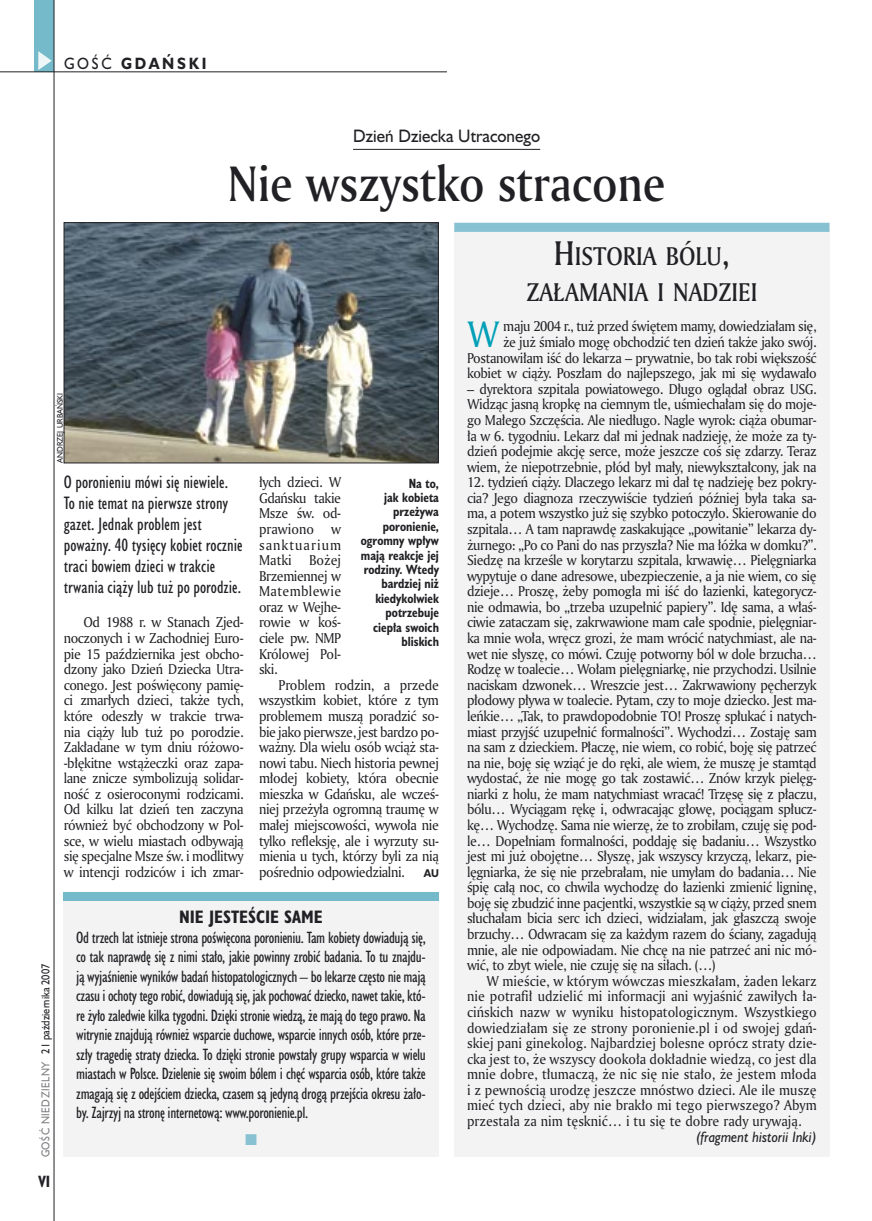
<style>
.page{position:relative;width:872px;height:1221px;background:#fff}
.page>*{position:absolute;margin:0;border:0;box-sizing:border-box;transform-origin:0 0}
._05a_tytyl_AmMd_32_pt{font:48px "Amerigo Md PL";color:#212125;scale:.9 1}
._02-1_body_z_incjalem_2{font:35.55px "Amerigo PL";color:#00a0b6;scale:.94 1}
._05-8_tytyl_litur-powsz_AmMd_24_pt{font:24.75px/36px "Amerigo Md PL";color:#212125;text-align:center;scale:.9 1}
._06-4_lead_lokal_HuCn_11_pt{font:16.5px/21px "Humanst 521 Cn PL";color:#212125}
._04-3_nadtytul_lokal{font:16.5px "Humanst 521 PL";color:#212125;scale:.94 1}
._04-2_tytul_ramki{font:700 16.5px "Humanst 521 Cn PL";color:#212125}
._03-2_body_do_ramki{font:15px/19.5px "Humanst 521 Cn PL";letter-spacing:-.025em;color:#212125;text-align:justify}
.t1{font:700 15px "Humanst 521 PL";letter-spacing:.2em;color:#212125;scale:.9 1}
.t2{font:700 15px "Humanst 521 Cn PL";color:#212125;scale:.94 1}
._02-1_body_z_incjalem_2-2{font:13.8px/15.6px "Amerigo PL";letter-spacing:-.03em;color:#212125;text-align:justify;scale:.94 1}
._01_body_tekst{font:13.8px/15.6px "Amerigo PL";letter-spacing:-.03em;color:#212125;text-align:justify;scale:.94 1}
._12b_miasto_na_koncu_Hu{font:italic 13.8px "Humanst 521 PL";color:#212125;scale:.92 1}
._09_podpis_zdjecia_HuCnB{font:700 12.3px/14.4px "Humanst 521 Cn PL";color:#212125;text-align:right;scale:.94 1}
.t3{font:10.5px "Humanst 521 PL";color:#212125;scale:.9 1}
._01_body_tekst-2{font:700 10.35px "Humanst 521 PL";color:#212125;scale:.9 1}
._09a_autor_zdjecia_Hu_5_pt{font:7.5px "Humanst 521 PL";color:#212125;scale:.94 1}
.s1{font-weight:400}
.s2{font-size:33px}
.s3{color:#7f7f83}
</style>
<div class="page">
<div style="left:35px;top:0;width:19px;height:72px;background:#75baca"></div>
<svg style="left:38px;top:51px;width:14px;height:19px"></svg>
<hr style="left:54px;top:0;width:1px;height:1220px;background:#212125">
<hr style="left:0;top:72px;width:447px;height:1px;background:#212125">
<div style="left:454px;top:222px;width:375px;height:934px;background:#f3f3f4"></div>
<hr style="left:353px;top:149px;width:187px;height:1px;background:#212125">
<div style="left:63px;top:892px;width:376px;height:264px;background:#f3f3f4"></div>
<div style="left:63px;top:892px;width:376px;height:8px;background:#75baca"></div>
<div style="left:454px;top:223px;width:375px;height:9px;background:#88c2d2"></div>
<img style="left:66px;top:224px;width:370px;height:237px">
<div style="left:64px;top:222px;width:374px;height:241px;border:1px solid #212125"></div>
<p class="t1" style="left:64px;top:53px;width:160px"><span class="s1">GOŚĆ</span> GDAŃSKI</p>
<p class="_04-3_nadtytul_lokal" style="left:353px;top:125px;width:200px">Dzień Dziecka Utraconego</p>
<p class="_05a_tytyl_AmMd_32_pt" style="left:228px;top:152px;width:488px">Nie wszystko stracone</p>
<p class="_05-8_tytyl_litur-powsz_AmMd_24_pt" style="left:526px;top:238px;width:258px"><span class="s2">H</span>ISTORIA BÓLU<span class="s2">,<br></span>ZAŁAMANIA I NADZIEI</p>
<p class="_09a_autor_zdjecia_Hu_5_pt" style="left:55px;top:462px;width:76px;rotate:-90deg">ANDRZEJ URBAŃSKI</p>
<p class="_06-4_lead_lokal_HuCn_11_pt" style="left:64px;top:471px;width:180px">O poronieniu mówi się niewiele.<br>To nie temat na pierwsze strony gazet. Jednak problem jest poważny. 40 tysięcy kobiet rocznie traci bowiem dzieci w trakcie trwania ciąży lub tuż po porodzie.</p>
<p class="_01_body_tekst" style="left:64px;top:614px;width:193px;text-indent:20px">Od 1988 r. w Stanach Zjed&shy;noczonych i w Zachodniej Euro&shy;pie 15 października jest obcho&shy;dzony jako Dzień Dziecka Utra&shy;conego. Jest poświęcony pamię&shy;ci zmarłych dzieci, także tych, które odeszły w trakcie trwa&shy;nia ciąży lub tuż po porodzie.<br>Zakładane w tym dniu różowo--błękitne wstążeczki oraz zapa&shy;lane znicze symbolizują solidar&shy;ność z osieroconymi rodzicami.<br>Od kilku lat dzień ten zaczyna również być obchodzony w Pol&shy;sce, w wielu miastach odbywają się specjalne Msze św. i modlitwy w intencji rodziców i ich zmar-</p>
<p class="_01_body_tekst" style="left:259px;top:474px;width:89px">łych dzieci. W Gdańsku takie Msze św. od&shy;prawiono w sanktuarium Matki Bożej Brzemiennej w Matemblewie oraz w Wejhe&shy;rowie w koś&shy;ciele pw. NMP Królowej Pol&shy;ski.</p>
<p class="_01_body_tekst" style="left:259px;top:676px;width:193px;text-indent:20px">Problem rodzin, a przede wszystkim kobiet, które z tym problemem muszą poradzić so&shy;bie jako pierwsze, jest bardzo po&shy;ważny. Dla wielu osób wciąż sta&shy;nowi tabu. Niech historia pewnej młodej kobiety, która obecnie mieszka w Gdańsku, ale wcześ&shy;niej przeżyła ogromną traumę w małej miejscowości, wywoła nie tylko refleksję, ale i wyrzuty su&shy;mienia u tych, którzy byli za nią pośrednio odpowiedzialni.</p>
<p class="_09_podpis_zdjecia_HuCnB" style="left:361px;top:475px;width:85px">Na to,<br>jak kobieta przeżywa poronienie, ogromny wpływ mają reakcje jej rodziny. Wtedy bardziej niż kiedykolwiek potrzebuje ciepła swoich bliskich</p>
<p class="_01_body_tekst-2" style="left:424px;top:865px;width:18px">AU</p>
<p class="t3" style="left:38px;top:1157px;width:216px;rotate:-90deg"><span class="s3">GOŚĆ NIEDZIELNY</span> 21 października 2007</p>
<p class="t2" style="left:38px;top:1170px;width:14px">VI</p>
<p class="_04-2_tytul_ramki" style="left:179px;top:905px;width:145px">NIE JESTEŚCIE SAME</p>
<p class="_03-2_body_do_ramki" style="left:76px;top:927px;width:351px">Od trzech lat istnieje strona poświęcona poronieniu. Tam kobiety dowiadują się, co tak naprawdę się z nimi stało, jakie powinny zrobić badania. To tu znajdu&shy;ją wyjaśnienie wyników badań histopatologicznych – bo lekarze często nie mają czasu i ochoty tego robić, dowiadują się, jak pochować dziecko, nawet takie, któ&shy;re żyło zaledwie kilka tygodni. Dzięki stronie wiedzą, że mają do tego prawo. Na witrynie znajdują również wsparcie duchowe, wsparcie innych osób, które prze&shy;szły tragedię straty dziecka. To dzięki stronie powstały grupy wsparcia w wielu miastach w Polsce. Dzielenie się swoim bólem i chęć wsparcia osób, które także zmagają się z odejściem dziecka, czasem są jedyną drogą przejścia okresu żało&shy;by. Zajrzyj na stronę internetową: www.poronienie.pl.</p>
<p class="_02-1_body_z_incjalem_2-2" style="left:467px;top:318px;width:373px;text-align:right">maju 2004 r., tuż przed świętem mamy, dowiedziałam się,<br>że już śmiało mogę obchodzić ten dzień także jako swój.<br>Postanowiłam iść do lekarza – prywatnie, bo tak robi większość kobiet w ciąży. Poszłam do najlepszego, jak mi się wydawało</p>
<p class="_02-1_body_z_incjalem_2-2" style="left:467px;top:380px;width:373px">– dyrektora szpitala powiatowego. Długo oglądał obraz USG.<br>Widząc jasną kropkę na ciemnym tle, uśmiechałam się do moje&shy;go Małego Szczęścia. Ale niedługo. Nagle wyrok: ciąża obumar&shy;ła w 6. tygodniu. Lekarz dał mi jednak nadzieję, że może za ty&shy;dzień podejmie akcję serce, może jeszcze coś się zdarzy. Teraz wiem, że niepotrzebnie, płód był mały, niewykształcony, jak na</p>
<p class="_02-1_body_z_incjalem_2-2" style="left:467px;top:474px;width:373px">12. tydzień ciąży. Dlaczego lekarz mi dał tę nadzieję bez pokry&shy;cia? Jego diagnoza rzeczywiście tydzień później była taka sa&shy;ma, a potem wszystko już się szybko potoczyło. Skierowanie do szpitala… A tam naprawdę zaskakujące „powitanie” lekarza dy&shy;żurnego: „Po co Pani do nas przyszła? Nie ma łóżka w domku?”.<br>Siedzę na krześle w korytarzu szpitala, krwawię… Pielęgniarka wypytuje o dane adresowe, ubezpieczenie, a ja nie wiem, co się dzieje… Proszę, żeby pomogła mi iść do łazienki, kategorycz&shy;nie odmawia, bo „trzeba uzupełnić papiery”. Idę sama, a właś&shy;ciwie zataczam się, zakrwawione mam całe spodnie, pielęgniar&shy;ka mnie woła, wręcz grozi, że mam wrócić natychmiast, ale na&shy;wet nie słyszę, co mówi. Czuję potworny ból w dole brzucha… Rodzę w toalecie… Wołam pielęgniarkę, nie przychodzi. Usilnie naciskam dzwonek… Wreszcie jest… Zakrwawiony pęcherzyk płodowy pływa w toalecie. Pytam, czy to moje dziecko. Jest ma&shy;leńkie… „Tak, to prawdopodobnie TO! Proszę spłukać i natych&shy;miast przyjść uzupełnić formalności”. Wychodzi… Zostaję sam na sam z dzieckiem. Płaczę, nie wiem, co robić, boję się patrzeć na nie, boję się wziąć je do ręki, ale wiem, że muszę je stamtąd wydostać, że nie mogę go tak zostawić… Znów krzyk pielęg&shy;niarki z holu, że mam natychmiast wracać! Trzęsę się z płaczu, bólu… Wyciągam rękę i, odwracając głowę, pociągam spłucz&shy;kę… Wychodzę. Sama nie wierzę, że to zrobiłam, czuję się pod&shy;le… Dopełniam formalności, poddaję się badaniu… Wszystko jest mi już obojętne… Słyszę, jak wszyscy krzyczą, lekarz, pie&shy;lęgniarka, że się nie przebrałam, nie umyłam do badania… Nie śpię całą noc, co chwila wychodzę do łazienki zmienić ligninę, boję się zbudzić inne pacjentki, wszystkie są w ciąży, przed snem słuchałam bicia serc ich dzieci, widziałam, jak głaszczą swoje brzuchy… Odwracam się za każdym razem do ściany, zagadują mnie, ale nie odpowiadam. Nie chcę na nie patrzeć ani nic mó&shy;wić, to zbyt wiele, nie czuję się na siłach. (…)</p>
<p class="_01_body_tekst" style="left:467px;top:972px;width:373px;text-indent:20px">W mieście, w którym wówczas mieszkałam, żaden lekarz nie potrafił udzielić mi informacji ani wyjaśnić zawiłych ła&shy;cińskich nazw w wyniku histopatologicznym. Wszystkiego dowiedziałam się ze strony poronienie.pl i od swojej gdań&shy;skiej pani ginekolog. Najbardziej bolesne oprócz straty dzie&shy;cka jest to, że wszyscy dookoła dokładnie wiedzą, co jest dla mnie dobre, tłumaczą, że nic się nie stało, że jestem młoda i z pewnością urodzę jeszcze mnóstwo dzieci. Ale ile muszę mieć tych dzieci, aby nie brakło mi tego pierwszego? Abym przestała za nim tęsknić… i tu się te dobre rady urywają.</p>
<p class="_12b_miasto_na_koncu_Hu" style="left:696px;top:1126px;width:132px">(fragment historii Inki)</p>
<p class="_02-1_body_z_incjalem_2" style="left:467px;top:310px;width:35px">W</p>
</div>
